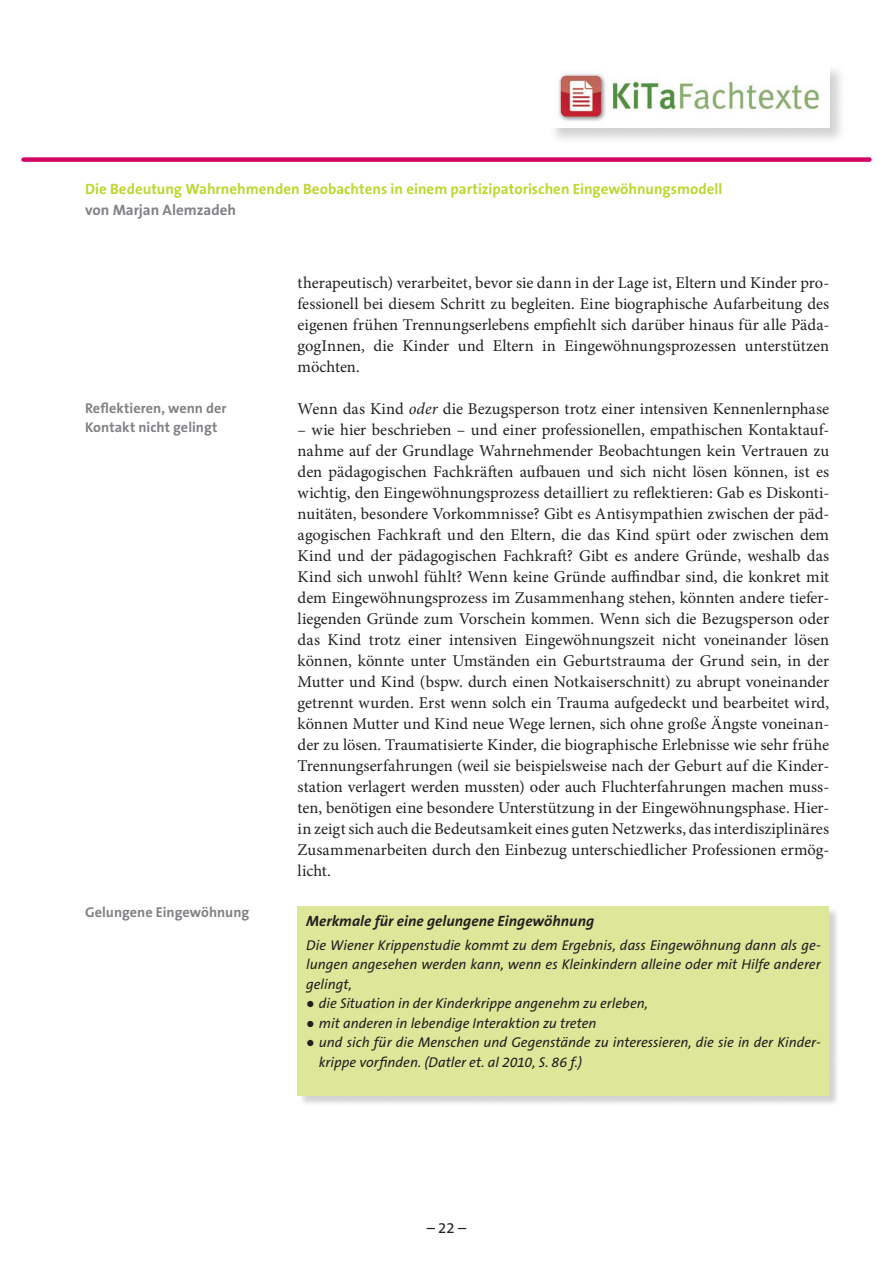
<style>
.page{position:relative;width:893px;height:1263px;background:#fff}
.page>*{position:absolute;margin:0;border:0;box-sizing:border-box;transform-origin:0 0}
.Studientext-Fließtex{font:16.5px/21px "Minion Pro";color:#231f20;text-align:justify}
.t1{font:700 15px "The Sans B7";color:#bed630}
.Farbiger_Kasten_-_Üb{font:italic 700 15px "The Sans B7";color:#231f20}
.t2{font:700 15px "The Sans B7";color:#808285}
.t3{font:15px "The Sans B5 Plain";color:#231f20}
.Farbiger_Kasten{font:italic 14.25px/19.5px "The Sans B5 Plain";color:#231f20;text-align:justify}
.Marginalie{font:700 14.25px/19.5px "The Sans B7";color:#808285}
.s1{font-style:italic}
.s2{font-family:"Times New Roman";font-style:normal}
</style>
<div class="page">
<div style="left:24px;top:157px;width:845px;height:5px;background:#d10364"></div>
<div style="left:548px;top:63px;width:298px;height:82px;background:#231f20;opacity:.2"></div>
<img style="left:549px;top:64px;width:280px;height:64px">
<div style="left:299px;top:908px;width:541px;height:198px;background:#231f20;opacity:.2"></div>
<div style="left:298px;top:906px;width:531px;height:189px;background:#dde799"></div>
<p class="t1" style="left:85px;top:181px;width:639px">Die Bedeutung Wahrnehmenden Beobachtens in einem partizipatorischen Eingewöhnungsmodell</p>
<p class="t2" style="left:85px;top:202px;width:153px">von Marjan Alemzadeh</p>
<p class="Marginalie" style="left:85px;top:399px;width:143px">Reflektieren, wenn der<br>Kontakt nicht gelingt</p>
<p class="Marginalie" style="left:85px;top:903px;width:166px">Gelungene Eingewöhnung</p>
<p class="Studientext-Fließtex" style="left:298px;top:273px;width:533px">therapeutisch) verarbeitet, bevor sie dann in der Lage ist, Eltern und Kinder pro&shy;fessionell bei diesem Schritt zu begleiten. Eine biographische Aufarbeitung des eigenen frühen Trennungserlebens empfiehlt sich darüber hinaus für alle Päda&shy;gogInnen, die Kinder und Eltern in Eingewöhnungsprozessen unterstützen möchten.</p>
<p class="Studientext-Fließtex" style="left:298px;top:399px;width:533px">Wenn das Kind <span class="s1">oder</span> die Bezugsperson trotz einer intensiven Kennenlernphase</p>
<p class="Studientext-Fließtex" style="left:298px;top:420px;width:533px">– wie hier beschrieben – und einer professionellen, empathischen Kontaktauf&shy;nahme auf der Grundlage Wahrnehmender Beobachtungen kein Vertrauen zu den pädagogischen Fachkräften aufbauen und sich nicht lösen können, ist es wichtig, den Eingewöhnungsprozess detailliert zu reflektieren: Gab es Diskonti&shy;nuitäten, besondere Vorkommnisse? Gibt es Antisympathien zwischen der päd&shy;agogischen Fachkraft und den Eltern, die das Kind spürt oder zwischen dem Kind und der pädagogischen Fachkraft? Gibt es andere Gründe, weshalb das Kind sich unwohl fühlt? Wenn keine Gründe auffindbar sind, die konkret mit dem Eingewöhnungsprozess im Zusammenhang stehen, könnten andere tiefer&shy;liegenden Gründe zum Vorschein kommen. Wenn sich die Bezugsperson oder das Kind trotz einer intensiven Eingewöhnungszeit nicht voneinander lösen können, könnte unter Umständen ein Geburtstrauma der Grund sein, in der Mutter und Kind (bspw. durch einen Notkaiserschnitt) zu abrupt voneinander getrennt wurden. Erst wenn solch ein Trauma aufgedeckt und bearbeitet wird, können Mutter und Kind neue Wege lernen, sich ohne große Ängste voneinan&shy;der zu lösen. Traumatisierte Kinder, die biographische Erlebnisse wie sehr frühe Trennungserfahrungen (weil sie beispielsweise nach der Geburt auf die Kinder&shy;station verlagert werden mussten) oder auch Fluchterfahrungen machen muss&shy;ten, benötigen eine besondere Unterstützung in der Eingewöhnungsphase. Hier&shy;in zeigt sich auch die Bedeutsamkeit eines guten Netzwerks, das interdisziplinäres Zusammenarbeiten durch den Einbezug unterschiedlicher Professionen ermög&shy;licht.</p>
<p class="Farbiger_Kasten_-_Üb" style="left:306px;top:913px;width:289px">Merkmale für eine gelungene Eingewöhnung</p>
<p class="Farbiger_Kasten" style="left:306px;top:936px;width:516px">Die Wiener Krippenstudie kommt zu dem Ergebnis, dass Eingewöhnung dann als ge&shy;lungen angesehen werden kann, wenn es Kleinkindern alleine oder mit Hilfe anderer gelingt,</p>
<p class="Farbiger_Kasten" style="left:306px;top:994px;width:343px"><span class="s2">●</span> die Situation in der Kinderkrippe angenehm zu erleben,</p>
<p class="Farbiger_Kasten" style="left:306px;top:1014px;width:292px"><span class="s2">●</span> mit anderen in lebendige Interaktion zu treten</p>
<p class="Farbiger_Kasten" style="left:319px;top:1033px;width:503px;text-indent:-13px"><span class="s2">●</span> und sich für die Menschen und Gegenstände zu interessieren, die sie in der Kinder&shy;krippe vorfinden. (Datler et. al 2010, S. 86 f.)</p>
<p class="t3" style="left:427px;top:1219px;width:41px">– 22 –</p>
</div>
